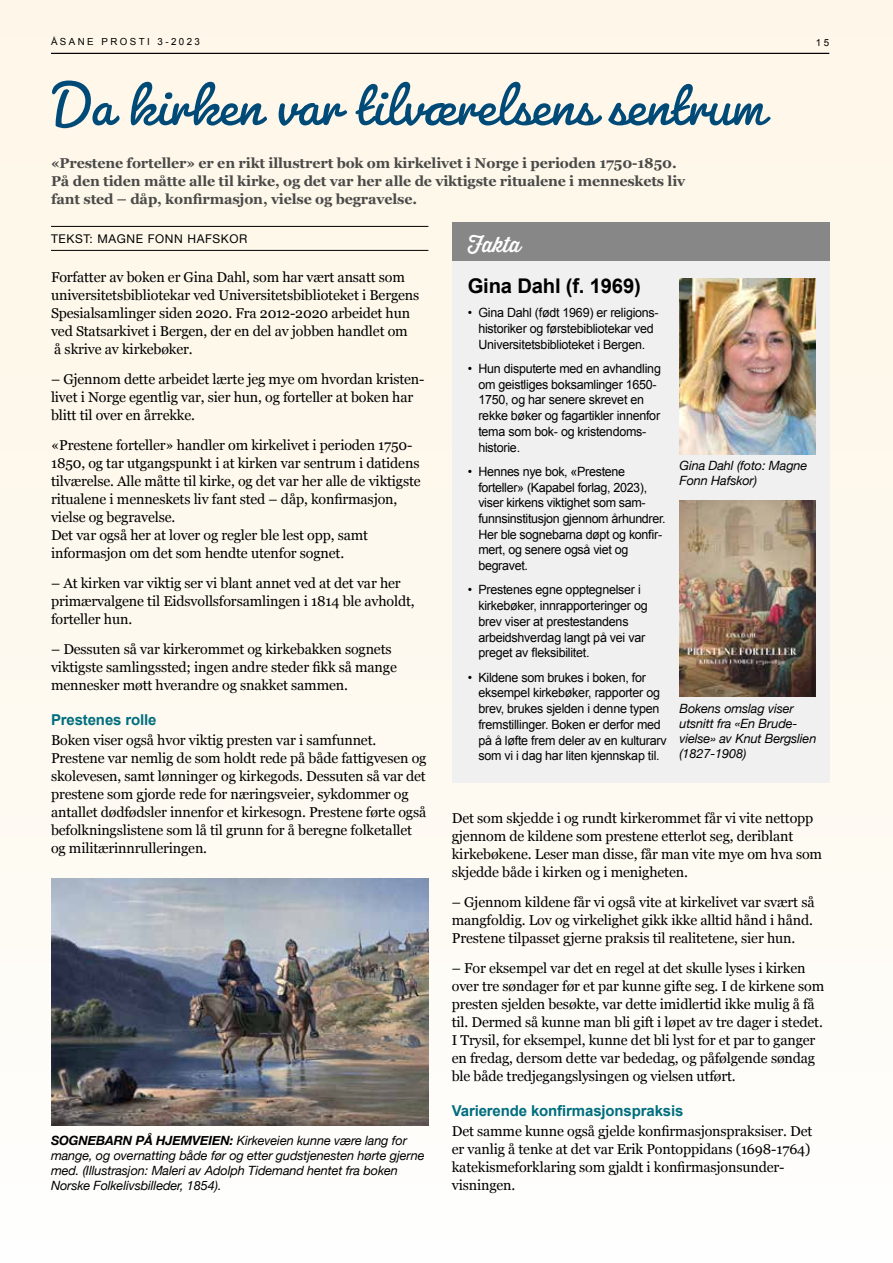
<style>
.page{position:relative;width:893px;height:1263px;background:#fff}
.page>*{position:absolute;margin:0;border:0;box-sizing:border-box;transform-origin:0 0}
.t1{font:66px "Pacifico";color:#004a78}
.t2{font:21px "Thirsty Rough Reg";letter-spacing:-.01em;color:#fff}
.t3{font:700 20.25px "Arial";letter-spacing:-.01em;color:#000}
.t4{font:700 15px "Arial";letter-spacing:-.01em;color:#006e7e}
.t5{font:14.25px/18px "Georgia";letter-spacing:-.01em;color:#000}
.t6{font:700 14.25px/18px "Georgia";letter-spacing:-.01em;color:#4a4a49}
.t7{font:12.75px/15.8px "Arial";letter-spacing:-.02em;color:#000}
.t8{font:italic 12.75px/15px "Helvetica Neue";letter-spacing:-.01em;color:#000}
.t9{font:12px "Helvetica Neue";letter-spacing:.05em;color:#000}
.t10{font:9.75px "Arial";letter-spacing:.25em;color:#000}
.s1{font-weight:700}
</style>
<div class="page">
<div style="left:0;top:0;width:893px;height:1263px;background:linear-gradient(to right,#fef9ef,#fdfaf3)"></div>
<div style="left:452px;top:261px;width:377px;height:521px;background:#f0f0f0"></div>
<div style="left:452px;top:223px;width:377px;height:38px;background:#878787"></div>
<img style="left:679px;top:278px;width:136px;height:176px">
<img style="left:679px;top:500px;width:136px;height:197px">
<hr style="left:51px;top:226px;width:377px;height:1px;background:#000">
<hr style="left:51px;top:250px;width:377px;height:1px;background:#000">
<img style="left:51px;top:878px;width:377px;height:247px">
<hr style="left:51px;top:53px;width:778px;height:1px;background:#000">
<p class="t10" style="left:51px;top:36px;width:150px">ÅSANE PROSTI 3-2023</p>
<p class="t10" style="left:816px;top:36px;width:15px">15</p>
<h1 class="t1" style="left:51px;top:64px;width:717px">Da kirken var tilværelsens sentrum</h1>
<p class="t6" style="left:51px;top:153px;width:636px">«Prestene forteller» er en rikt illustrert bok om kirkelivet i Norge i perioden 1750-1850.<br>På den tiden måtte alle til kirke, og det var her alle de viktigste ritualene i menneskets liv fant sted – dåp, konfirmasjon, vielse og begravelse.</p>
<p class="t9" style="left:51px;top:230px;width:198px">TEKST: MAGNE FONN HAFSKOR</p>
<p class="t5" style="left:51px;top:268px;width:370px">Forfatter av boken er Gina Dahl, som har vært ansatt som universitetsbibliotekar ved Universitetsbiblioteket i Bergens Spesialsamlinger siden 2020. Fra 2012-2020 arbeidet hun ved Statsarkivet i Bergen, der en del av jobben handlet om<br>å skrive av kirkebøker.</p>
<p class="t5" style="left:51px;top:370px;width:374px">– Gjennom dette arbeidet lærte jeg mye om hvordan kristen&shy;livet i Norge egentlig var, sier hun, og forteller at boken har blitt til over en årrekke.</p>
<p class="t5" style="left:51px;top:435px;width:371px">«Prestene forteller» handler om kirkelivet i perioden 1750- 1850, og tar utgangspunkt i at kirken var sentrum i datidens tilværelse. Alle måtte til kirke, og det var her alle de viktigste ritualene i menneskets liv fant sted – dåp, konfirmasjon, vielse og begravelse.<br>Det var også her at lover og regler ble lest opp, samt informasjon om det som hendte utenfor sognet.</p>
<p class="t5" style="left:51px;top:573px;width:365px">– At kirken var viktig ser vi blant annet ved at det var her primærvalgene til Eidsvollsforsamlingen i 1814 ble avholdt, forteller hun.</p>
<p class="t5" style="left:51px;top:639px;width:347px">– Dessuten så var kirkerommet og kirkebakken sognets viktigste samlingssted; ingen andre steder fikk så mange mennesker møtt hverandre og snakket sammen.</p>
<p class="t4" style="left:51px;top:709px;width:107px">Prestenes rolle</p>
<p class="t5" style="left:51px;top:730px;width:377px">Boken viser også hvor viktig presten var i samfunnet.<br>Prestene var nemlig de som holdt rede på både fattigvesen og skolevesen, samt lønninger og kirkegods. Dessuten så var det prestene som gjorde rede for næringsveier, sykdommer og antallet dødfødsler innenfor et kirkesogn. Prestene førte også befolkningslistene som lå til grunn for å beregne folketallet og militærinnrulleringen.</p>
<p class="t8" style="left:51px;top:1134px;width:375px"><span class="s1">SOGNEBARN PÅ HJEMVEIEN:</span> Kirkeveien kunne være lang for mange, og overnatting både før og etter gudstjenesten hørte gjerne med. (Illustrasjon: Maleri av Adolph Tidemand hentet fra boken Norske Folkelivsbilleder, 1854).</p>
<h2 class="t2" style="left:468px;top:229px;width:55px">Fakta</h2>
<h3 class="t3" style="left:468px;top:272px;width:175px">Gina Dahl (f. 1969)</h3>
<p class="t7" style="left:468px;top:305px;width:193px;text-align:center">• Gina Dahl (født 1969) er religions&shy;historiker og førstebibliotekar ved<br>Universitetsbiblioteket i Bergen.</p>
<p class="t7" style="left:478px;top:360px;width:184px;text-indent:-11px">• Hun disputerte med en avhandling om geistliges boksamlinger 1650-<br>1750, og har senere skrevet en rekke bøker og fagartikler innenfor tema som bok- og kristendoms&shy;historie.</p>
<p class="t7" style="left:478px;top:463px;width:189px;text-indent:-11px">• Hennes nye bok, «Prestene forteller» (Kapabel forlag, 2023), viser kirkens viktighet som sam&shy;funnsinstitusjon gjennom århundrer.<br>Her ble sognebarna døpt og konfir&shy;mert, og senere også viet og begravet.</p>
<p class="t7" style="left:478px;top:582px;width:171px;text-indent:-11px">• Prestenes egne opptegnelser i kirkebøker, innrapporteringer og brev viser at prestestandens arbeidshverdag langt på vei var preget av fleksibilitet.</p>
<p class="t7" style="left:478px;top:669px;width:190px;text-indent:-11px">• Kildene som brukes i boken, for eksempel kirkebøker, rapporter og brev, brukes sjelden i denne typen fremstillinger. Boken er derfor med på å løfte frem deler av en kulturarv som vi i dag har liten kjennskap til.</p>
<p class="t8" style="left:679px;top:459px;width:129px">Gina Dahl (foto: Magne<br>Fonn Hafskor)</p>
<p class="t8" style="left:679px;top:702px;width:138px">Bokens omslag viser utsnitt fra «En Brude&shy;vielse» av Knut Bergslien (1827-1908)</p>
<p class="t5" style="left:452px;top:808px;width:372px">Det som skjedde i og rundt kirkerommet får vi vite nettopp gjennom de kildene som prestene etterlot seg, deriblant kirkebøkene. Leser man disse, får man vite mye om hva som skjedde både i kirken og i menigheten.</p>
<p class="t5" style="left:452px;top:892px;width:364px;text-align:justify">– Gjennom kildene får vi også vite at kirkelivet var svært så mangfoldig. Lov og virkelighet gikk ikke alltid hånd i hånd.<br>Prestene tilpasset gjerne praksis til realitetene, sier hun.</p>
<p class="t5" style="left:452px;top:958px;width:374px">– For eksempel var det en regel at det skulle lyses i kirken over tre søndager før et par kunne gifte seg. I de kirkene som presten sjelden besøkte, var dette imidlertid ikke mulig å få til. Dermed så kunne man bli gift i løpet av tre dager i stedet.<br>I Trysil, for eksempel, kunne det bli lyst for et par to ganger en fredag, dersom dette var bededag, og påfølgende søndag ble både tredjegangslysingen og vielsen utført.</p>
<p class="t4" style="left:452px;top:1100px;width:233px">Varierende konfirmasjonspraksis</p>
<p class="t5" style="left:452px;top:1121px;width:362px">Det samme kunne også gjelde konfirmasjonspraksiser. Det er vanlig å tenke at det var Erik Pontoppidans (1698-1764) katekismeforklaring som gjaldt i konfirmasjonsunder&shy;visningen.</p>
</div>
